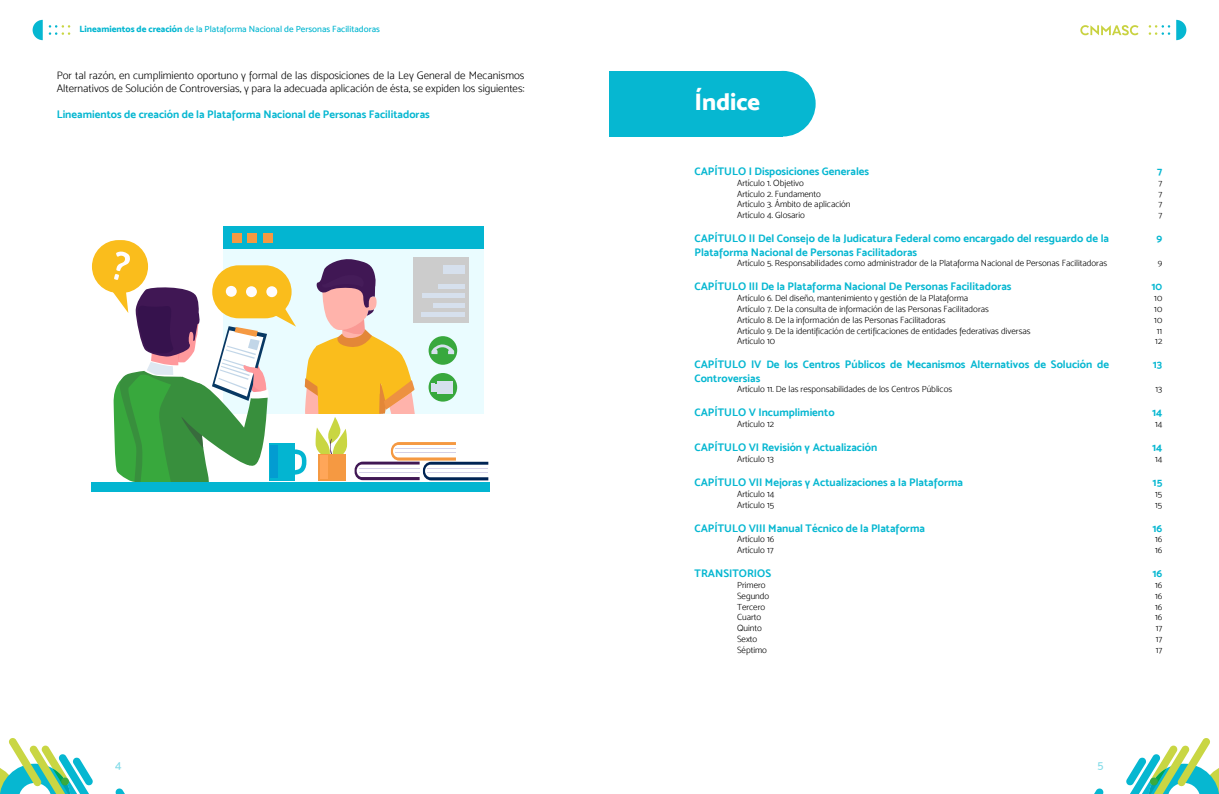
<style>
.page{position:relative;width:1219px;height:794px;background:#fff}
.page>*{position:absolute;margin:0;border:0;box-sizing:border-box;transform-origin:0 0}
.t1{font:24px "Mosk Extra Bold 800";color:#fff}
.t2{font:12px "Mosk Medium 500";color:#06b7d1}
.t3{font:11px/13.2px "Mosk Bold 700";color:#06b7d1}
.t4{font:11px/13.2px "Mosk Light 300";color:#000}
.t5{font:9px/10.8px "Mosk Light 300";color:#000}
.t6{font:9px "Mosk Medium 500";color:#06b7d1}
.s1{font-family:"Mosk Extra Bold 800"}
</style>
<div class="page">
<svg style="left:0;top:738px;width:93px;height:56px"></svg>
<svg style="left:115px;top:788px;width:10px;height:6px"></svg>
<div style="left:61px;top:777px;width:8px;height:8px;background:#39aa3e;border-radius:50%"></div>
<svg style="left:1126px;top:738px;width:93px;height:56px"></svg>
<svg style="left:1094px;top:788px;width:10px;height:6px"></svg>
<div style="left:1150px;top:777px;width:8px;height:8px;background:#39aa3e;border-radius:50%"></div>
<svg style="left:49px;top:25px;width:21px;height:10px"></svg>
<svg style="left:33px;top:20px;width:10px;height:20px"></svg>
<svg style="left:1149px;top:25px;width:21px;height:10px"></svg>
<svg style="left:1176px;top:20px;width:10px;height:20px"></svg>
<svg style="left:1080px;top:25px;width:58px;height:10px"></svg>
<div style="left:609px;top:71px;width:174px;height:65px;background:#06b7d1"></div>
<div style="left:750px;top:71px;width:66px;height:65px;background:#06b7d1;border-radius:50%"></div>
<div style="left:223px;top:227px;width:260px;height:171px;background:#03b5d1"></div>
<div style="left:92px;top:240px;width:56px;height:53px;background:#fabd1c;border-radius:26px"></div>
<div style="left:91px;top:482px;width:399px;height:9px;background:#03b5d1"></div>
<svg style="left:97px;top:234px;width:392px;height:248px"></svg>
<div style="left:318px;top:454px;width:28px;height:26px;background:#f59942"></div>
<div style="left:321px;top:455px;width:7px;height:23px;background:#ffa659"></div>
<p class="t6" style="left:79px;top:24px;width:302px"><span class="s1">Lineamientos de creación</span> de la Plataforma Nacional de Personas Facilitadoras</p>
<p class="t4" style="left:57px;top:68px;width:469px">Por tal razón, en cumplimiento oportuno y formal de las disposiciones de la Ley General de Mecanismos<br>Alternativos de Solución de Controversias, y para la adecuada aplicación de ésta, se expiden los siguientes:</p>
<p class="t3" style="left:57px;top:108px;width:375px">Lineamientos de creación de la Plataforma Nacional de Personas Facilitadoras</p>
<h1 class="t1" style="left:694px;top:87px;width:67px">Índice</h1>
<p class="t3" style="left:694px;top:164px;width:176px">CAPÍTULO I Disposiciones Generales</p>
<p class="t5" style="left:737px;top:177px;width:115px">Artículo 1. Objetivo<br>Artículo 2. Fundamento<br>Artículo 3. Ámbito de aplicación<br>Artículo 4. Glosario</p>
<p class="t3" style="left:694px;top:232px;width:416px">CAPÍTULO II Del Consejo de la Judicatura Federal como encargado del resguardo de la<br>Plataforma Nacional de Personas Facilitadoras</p>
<p class="t5" style="left:737px;top:258px;width:372px">Artículo 5. Responsabilidades como administrador de la Plataforma Nacional de Personas Facilitadoras</p>
<p class="t3" style="left:694px;top:280px;width:319px">CAPÍTULO III De la Plataforma Nacional De Personas Facilitadoras</p>
<p class="t5" style="left:737px;top:293px;width:295px">Artículo 6. Del diseño, mantenimiento y gestión de la Plataforma<br>Artículo 7. De la consulta de información de las Personas Facilitadoras<br>Artículo 8. De la información de las Personas Facilitadoras<br>Artículo 9. De la identificación de certificaciones de entidades federativas diversas Artículo 10</p>
<p class="t3" style="left:694px;top:358px;width:416px">CAPÍTULO IV De los Centros Públicos de Mecanismos Alternativos de Solución de<br>Controversias</p>
<p class="t5" style="left:737px;top:384px;width:217px">Artículo 11. De las responsabilidades de los Centros Públicos</p>
<p class="t3" style="left:694px;top:406px;width:142px">CAPÍTULO V Incumplimiento</p>
<p class="t5" style="left:737px;top:419px;width:38px">Artículo 12</p>
<p class="t3" style="left:694px;top:440px;width:184px">CAPÍTULO VI Revisión y Actualización</p>
<p class="t5" style="left:737px;top:453px;width:38px">Artículo 13</p>
<p class="t3" style="left:694px;top:475px;width:270px">CAPÍTULO VII Mejoras y Actualizaciones a la Plataforma</p>
<p class="t5" style="left:737px;top:488px;width:39px">Artículo 14<br>Artículo 15</p>
<p class="t3" style="left:694px;top:521px;width:232px">CAPÍTULO VIII Manual Técnico de la Plataforma</p>
<p class="t5" style="left:737px;top:534px;width:39px">Artículo 16<br>Artículo 17</p>
<p class="t3" style="left:694px;top:566px;width:78px">TRANSITORIOS</p>
<p class="t5" style="left:737px;top:579px;width:34px">Primero<br>Segundo<br>Tercero<br>Cuarto<br>Quinto<br>Sexto<br>Séptimo</p>
<h2 class="t2" style="left:115px;top:757px;width:8px">4</h2>
<h2 class="t2" style="left:1098px;top:757px;width:8px">5</h2>
<p class="t3" style="left:1157px;top:164px;width:7px">7</p>
<p class="t5" style="left:1158px;top:177px;width:5px;text-align:justify">7<br>7<br>7<br>7</p>
<p class="t3" style="left:1156px;top:232px;width:7px">9</p>
<p class="t5" style="left:1158px;top:258px;width:6px">9</p>
<p class="t3" style="left:1151px;top:280px;width:12px">10</p>
<p class="t5" style="left:1154px;top:293px;width:9px;text-align:justify">10<br>10<br>10<br>11<br>12</p>
<p class="t3" style="left:1153px;top:358px;width:11px">13</p>
<p class="t5" style="left:1155px;top:384px;width:8px">13</p>
<p class="t3" style="left:1152px;top:406px;width:12px">14</p>
<p class="t5" style="left:1155px;top:419px;width:9px">14</p>
<p class="t3" style="left:1152px;top:440px;width:12px">14</p>
<p class="t5" style="left:1155px;top:453px;width:9px">14</p>
<p class="t3" style="left:1153px;top:475px;width:11px">15</p>
<p class="t5" style="left:1155px;top:488px;width:9px">15<br>15</p>
<p class="t3" style="left:1152px;top:521px;width:11px">16</p>
<p class="t5" style="left:1155px;top:534px;width:9px">16<br>16</p>
<p class="t3" style="left:1152px;top:566px;width:11px">16</p>
<p class="t5" style="left:1155px;top:579px;width:9px;text-align:justify">16<br>16<br>16<br>16<br>17<br>17<br>17</p>
</div>
